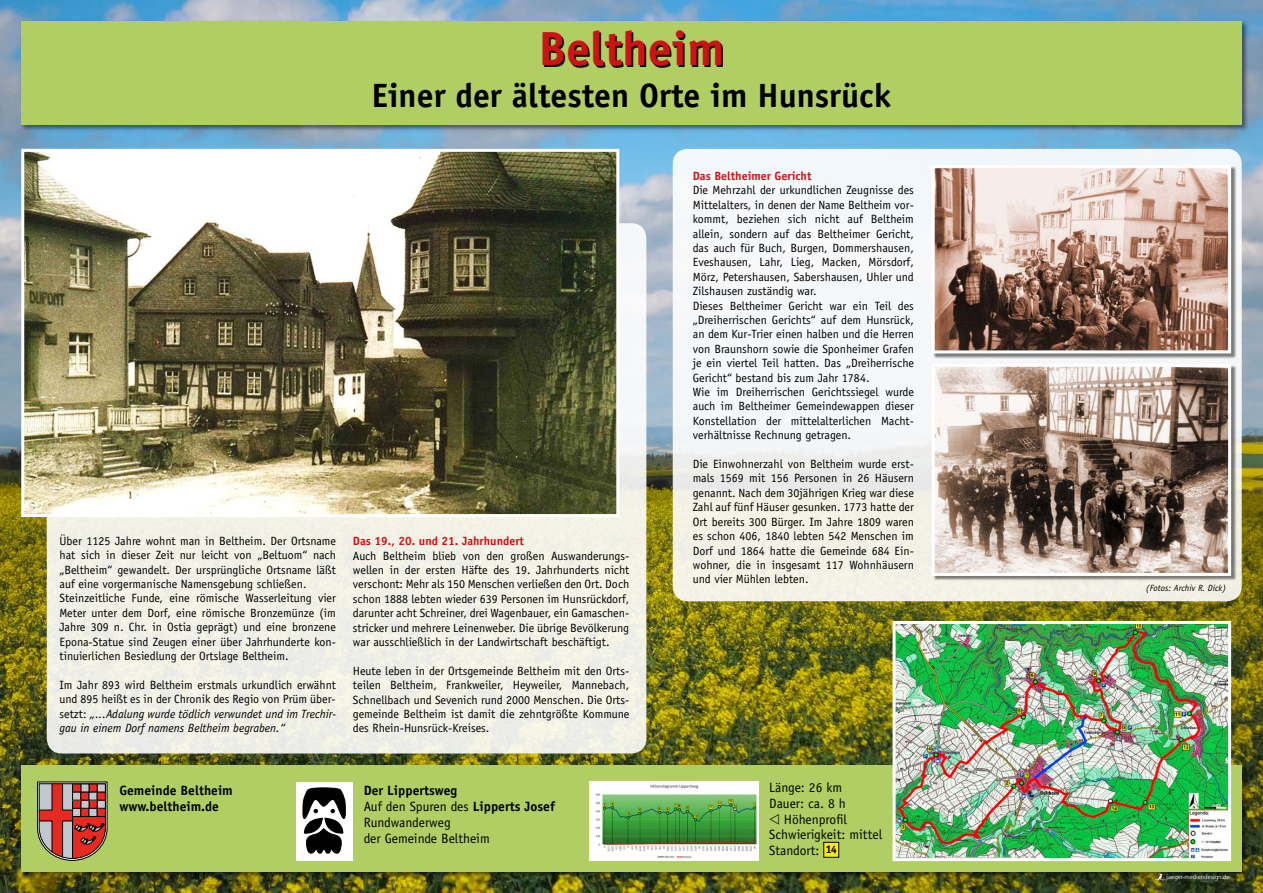
<style>
.page{position:relative;width:1263px;height:893px;background:#fff}
.page>*{position:absolute;margin:0;border:0;box-sizing:border-box;transform-origin:0 0}
.t1{font:700 48px "Officina Sans";color:#000}
.t2{font:700 33.75px "Officina Sans";color:#000}
.t3{font:13.5px/15.8px "Officina Sans";color:#000}
.t4{font:700 13.5px/15.8px "Officina Sans";color:#000}
.t5{font:12px/14.4px "Officina Sans";color:#000;text-align:justify}
.t6{font:700 12px "Officina Sans";color:#cd1316}
.t7{font:italic 9px "Officina Sans";color:#000}
.t8{font:6px "Shannon";letter-spacing:.01em;color:#fff}
.s1{font-style:italic}
.s2{font-weight:700}
.s3{font-family:"European Pi Three"}
.s4{font-weight:700;font-size:11.25px}
.s5{font-weight:700;font-size:10.88px}
</style>
<div class="page">
<img style="left:0;top:0;width:1263px;height:893px">
<div style="left:20px;top:20px;width:1229px;height:112px;background:#000;opacity:.49"></div>
<div style="left:21px;top:21px;width:1221px;height:103px;background:#b0ce64"></div>
<div style="left:673px;top:149px;width:569px;height:452px;background:linear-gradient(to bottom,#f6faff,#f1f0e6);border-radius:15px"></div>
<div style="left:47px;top:223px;width:599px;height:530px;background:#f1f1e6;border-radius:15px"></div>
<img style="left:25px;top:153px;width:590px;height:360px">
<div style="left:21px;top:149px;width:598px;height:368px;border:3px solid #fff"></div>
<div style="left:932px;top:166px;width:304px;height:193px;background:#000;opacity:.5"></div>
<img style="left:936px;top:169px;width:291px;height:180px">
<div style="left:932px;top:165px;width:299px;height:188px;border:3px solid #fff"></div>
<div style="left:932px;top:364px;width:304px;height:217px;background:#000;opacity:.5"></div>
<img style="left:936px;top:368px;width:291px;height:204px">
<div style="left:932px;top:364px;width:299px;height:212px;border:3px solid #fff"></div>
<div style="left:20px;top:764px;width:1229px;height:115px;background:#000;opacity:.5"></div>
<div style="left:21px;top:765px;width:1221px;height:107px;background:#b0ce64"></div>
<svg style="left:37px;top:782px;width:70px;height:79px;background:#a86357"></svg>
<img style="left:896px;top:625px;width:331px;height:232px">
<div style="left:892px;top:621px;width:339px;height:240px;border:3px solid #fff"></div>
<div style="left:297px;top:782px;width:56px;height:78px;background:#fff"></div>
<svg style="left:302px;top:787px;width:44px;height:67px"></svg>
<img style="left:589px;top:782px;width:169px;height:78px">
<div style="left:824px;top:842px;width:15px;height:15px;background:#ffed00"></div>
<div style="left:823px;top:842px;width:16px;height:16px;border:1px solid #000"></div>
<svg style="left:1155px;top:874px;width:10px;height:8px"></svg>
<h1 class="t1" style="left:540px;top:20px;width:187px">Beltheim</h1>
<h2 class="t2" style="left:372px;top:75px;width:521px">Einer der ältesten Orte im Hunsrück</h2>
<p class="t5" style="left:60px;top:534px;width:278px;text-align:left">Über 1125 Jahre wohnt man in Beltheim. Der Ortsname hat sich in dieser Zeit nur leicht von „Beltuom“ nach „Beltheim“ gewandelt. Der ursprüngliche Ortsname läßt auf eine vorgermanische Namensgebung schließen.<br>Steinzeitliche Funde, eine römische Wasserleitung vier Meter unter dem Dorf, eine römische Bronzemünze (im Jahre 309 n. Chr. in Ostia geprägt) und eine bronzene Epona-Statue sind Zeugen einer über Jahrhunderte kon&shy;tinuierlichen Besiedlung der Ortslage Beltheim.</p>
<p class="t5" style="left:60px;top:678px;width:278px">Im Jahr 893 wird Beltheim erstmals urkundlich erwähnt und 895 heißt es in der Chronik des Regio von Prüm über&shy;setzt: <span class="s1">„...Adalung wurde tödlich verwundet und im Trechir&shy;gau in einem Dorf namens Beltheim begraben.“</span></p>
<p class="t6" style="left:353px;top:534px;width:173px">Das 19., 20. und 21. Jahrhundert</p>
<p class="t5" style="left:353px;top:548px;width:278px">Auch Beltheim blieb von den großen Auswanderungs&shy;wellen in der ersten Häfte des 19. Jahrhunderts nicht verschont: Mehr als 150 Menschen verließen den Ort. Doch schon 1888 lebten wieder 639 Personen im Hunsrückdorf, darunter acht Schreiner, drei Wagenbauer, ein Gamaschen&shy;stricker und mehrere Leinenweber. Die übrige Bevölkerung war ausschließlich in der Landwirtschaft beschäftigt.</p>
<p class="t5" style="left:353px;top:664px;width:278px">Heute leben in der Ortsgemeinde Beltheim mit den Orts&shy;teilen Beltheim, Frankweiler, Heyweiler, Mannebach, Schnellbach und Sevenich rund 2000 Menschen. Die Orts&shy;gemeinde Beltheim ist damit die zehntgrößte Kommune des Rhein-Hunsrück-Kreises.</p>
<p class="t6" style="left:693px;top:168px;width:120px">Das Beltheimer Gericht</p>
<p class="t5" style="left:693px;top:183px;width:223px;text-align:left">Die Mehrzahl der urkundlichen Zeugnisse des Mittelalters, in denen der Name Beltheim vor&shy;kommt, beziehen sich nicht auf Beltheim allein, sondern auf das Beltheimer Gericht, das auch für Buch, Burgen, Dommershausen, Eveshausen, Lahr, Lieg, Macken, Mörsdorf, Mörz, Petershausen, Sabershausen, Uhler und Zilshausen zuständig war.<br>Dieses Beltheimer Gericht war ein Teil des „Dreiherrischen Gerichts“ auf dem Hunsrück, an dem Kur-Trier einen halben und die Herren von Braunshorn sowie die Sponheimer Grafen je ein viertel Teil hatten. Das „Dreiherrische Gericht“ bestand bis zum Jahr 1784.<br>Wie im Dreiherrischen Gerichtssiegel wurde auch im Beltheimer Gemeindewappen dieser Konstellation der mittelalterlichen Macht&shy;verhältnisse Rechnung getragen.</p>
<p class="t5" style="left:693px;top:457px;width:223px">Die Einwohnerzahl von Beltheim wurde erst&shy;mals 1569 mit 156 Personen in 26 Häusern genannt. Nach dem 30jährigen Krieg war diese Zahl auf fünf Häuser gesunken. 1773 hatte der Ort bereits 300 Bürger. Im Jahre 1809 waren es schon 406, 1840 lebten 542 Menschen im Dorf und 1864 hatte die Gemeinde 684 Ein&shy;wohner, die in insgesamt 117 Wohnhäusern und vier Mühlen lebten.</p>
<p class="t4" style="left:119px;top:783px;width:115px">Gemeinde Beltheim www.beltheim.de</p>
<p class="t3" style="left:364px;top:783px;width:193px"><span class="s2">Der Lippertsweg<br></span>Auf den Spuren des <span class="s2">Lipperts Josef<br></span>Rundwanderweg<br>der Gemeinde Beltheim</p>
<p class="t3" style="left:769px;top:780px;width:115px">Länge: 26 km<br>Dauer: ca. 8 h<br><span class="s3">f</span> Höhenprofil<br>Schwierigkeit: mittel<br>Standort: <span class="s4">1</span><span class="s5">4</span></p>
<p class="t7" style="left:1146px;top:583px;width:82px">(Fotos: Archiv R. Dick)</p>
<p class="t8" style="left:1166px;top:873px;width:65px">jaeger-mediendesign.de</p>
</div>
